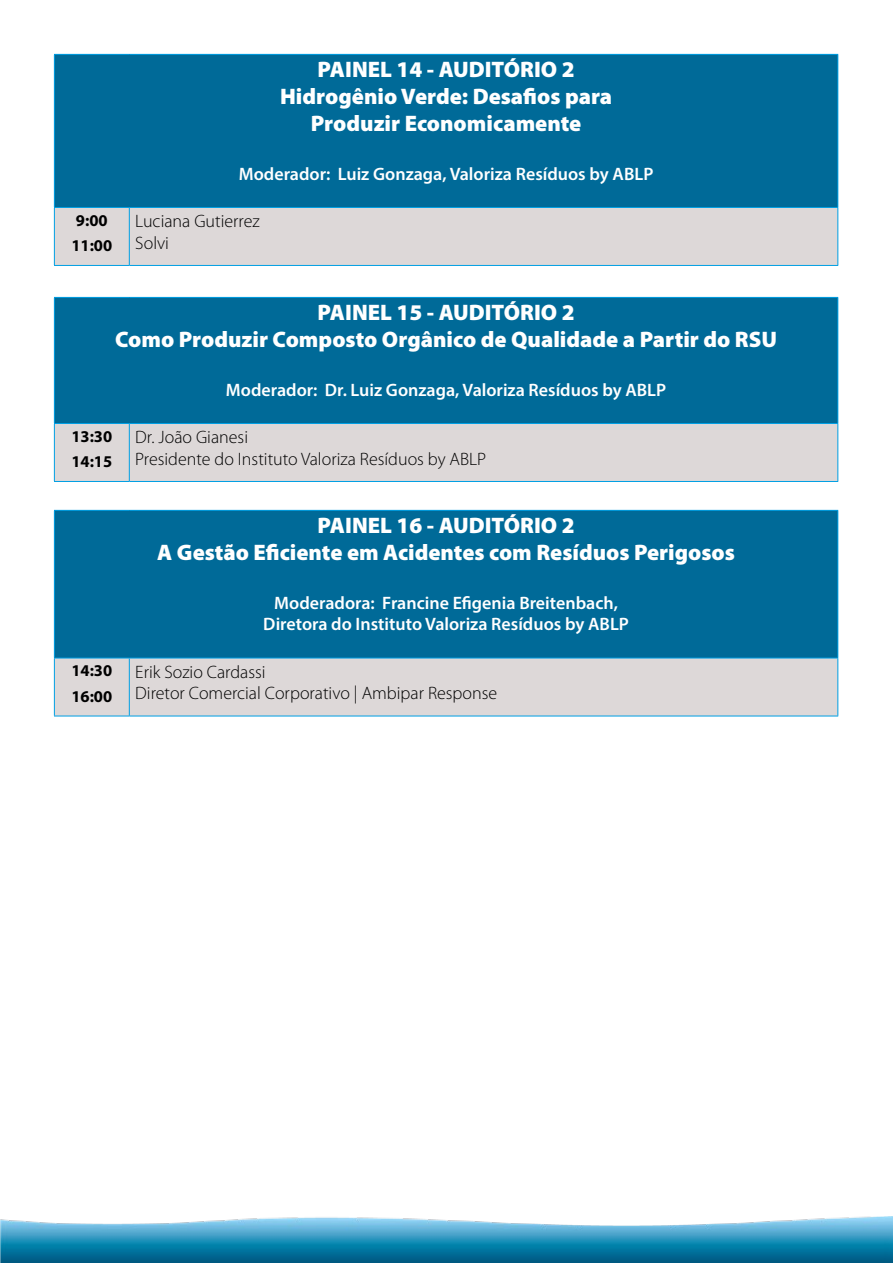
<style>
.page{position:relative;width:893px;height:1263px;background:#fff}
.page>*{position:absolute;margin:0;border:0;box-sizing:border-box;transform-origin:0 0}
.t1{font:900 22.5px/27px "Myriad Pro";color:#fff;text-align:center}
.t2{font:600 18px/21.6px "Myriad Pro";color:#fff;text-align:center}
.t3{font:300 18px/21.6px "Myriad Pro";color:#000}
.t4{font:700 16.5px/25.5px "Myriad Pro";color:#000}
</style>
<div class="page">
<img style="left:0;top:1216px;width:892px;height:47px">
<div style="left:54px;top:510px;width:784px;height:148px;background:#006a98"></div>
<div style="left:55px;top:659px;width:782px;height:57px;background:#ddd8d8"></div>
<hr style="left:54px;top:510px;width:75px;height:1px;background:#009fe3">
<hr style="left:54px;top:511px;width:1px;height:147px;background:#009fe3">
<hr style="left:129px;top:510px;width:709px;height:1px;background:#009fe3">
<hr style="left:837px;top:511px;width:1px;height:147px;background:#009fe3">
<hr style="left:54px;top:658px;width:75px;height:1px;background:#009fe3">
<hr style="left:54px;top:658px;width:1px;height:58px;background:#009fe3">
<hr style="left:129px;top:658px;width:709px;height:1px;background:#009fe3">
<hr style="left:129px;top:658px;width:1px;height:58px;background:#009fe3">
<hr style="left:837px;top:658px;width:1px;height:58px;background:#009fe3">
<hr style="left:54px;top:716px;width:75px;height:1px;background:#009fe3">
<hr style="left:129px;top:716px;width:709px;height:1px;background:#009fe3">
<svg style="left:892px;top:1216px;width:1px;height:47px"></svg>
<div style="left:54px;top:54px;width:784px;height:153px;background:#006a98"></div>
<div style="left:55px;top:208px;width:782px;height:57px;background:#ddd8d8"></div>
<hr style="left:54px;top:54px;width:75px;height:1px;background:#009fe3">
<hr style="left:54px;top:55px;width:1px;height:152px;background:#009fe3">
<hr style="left:129px;top:54px;width:709px;height:1px;background:#009fe3">
<hr style="left:837px;top:55px;width:1px;height:152px;background:#009fe3">
<hr style="left:54px;top:207px;width:75px;height:1px;background:#009fe3">
<hr style="left:54px;top:208px;width:1px;height:57px;background:#009fe3">
<hr style="left:129px;top:207px;width:709px;height:1px;background:#009fe3">
<hr style="left:129px;top:208px;width:1px;height:57px;background:#009fe3">
<hr style="left:837px;top:208px;width:1px;height:57px;background:#009fe3">
<hr style="left:54px;top:265px;width:75px;height:1px;background:#009fe3">
<hr style="left:129px;top:265px;width:709px;height:1px;background:#009fe3">
<div style="left:54px;top:297px;width:784px;height:126px;background:#006a98"></div>
<div style="left:55px;top:424px;width:782px;height:57px;background:#ddd8d8"></div>
<hr style="left:54px;top:297px;width:75px;height:1px;background:#009fe3">
<hr style="left:54px;top:298px;width:1px;height:125px;background:#009fe3">
<hr style="left:129px;top:297px;width:709px;height:1px;background:#009fe3">
<hr style="left:837px;top:298px;width:1px;height:125px;background:#009fe3">
<hr style="left:54px;top:423px;width:75px;height:1px;background:#009fe3">
<hr style="left:54px;top:424px;width:1px;height:57px;background:#009fe3">
<hr style="left:129px;top:423px;width:709px;height:1px;background:#009fe3">
<hr style="left:129px;top:424px;width:1px;height:57px;background:#009fe3">
<hr style="left:837px;top:424px;width:1px;height:57px;background:#009fe3">
<hr style="left:54px;top:481px;width:75px;height:1px;background:#009fe3">
<hr style="left:129px;top:481px;width:709px;height:1px;background:#009fe3">
<p class="t1" style="left:280px;top:56px;width:334px">PAINEL 14 - AUDITÓRIO 2<br>Hidrogênio Verde: Desafios para<br>Produzir Economicamente</p>
<p class="t2" style="left:239px;top:163px;width:416px">Moderador: Luiz Gonzaga, Valoriza Resíduos by ABLP</p>
<p class="t4" style="left:71px;top:207px;width:42px">9:00<br>11:00</p>
<p class="t3" style="left:135px;top:210px;width:126px">Luciana Gutierrez<br>Solvi</p>
<p class="t1" style="left:115px;top:299px;width:663px">PAINEL 15 - AUDITÓRIO 2<br>Como Produzir Composto Orgânico de Qualidade a Partir do RSU</p>
<p class="t2" style="left:226px;top:379px;width:442px">Moderador: Dr. Luiz Gonzaga, Valoriza Resíduos by ABLP</p>
<p class="t4" style="left:71px;top:423px;width:42px">13:30<br>14:15</p>
<p class="t3" style="left:135px;top:426px;width:352px">Dr. João Gianesi<br>Presidente do Instituto Valoriza Resíduos by ABLP</p>
<p class="t1" style="left:157px;top:512px;width:579px">PAINEL 16 - AUDITÓRIO 2<br>A Gestão Eficiente em Acidentes com Resíduos Perigosos</p>
<p class="t2" style="left:263px;top:591px;width:367px">Moderadora: Francine Efigenia Breitenbach,<br>Diretora do Instituto Valoriza Resíduos by ABLP</p>
<p class="t4" style="left:71px;top:657px;width:42px">14:30<br>16:00</p>
<p class="t3" style="left:135px;top:661px;width:363px">Erik Sozio Cardassi<br>Diretor Comercial Corporativo | Ambipar Response</p>
</div>
